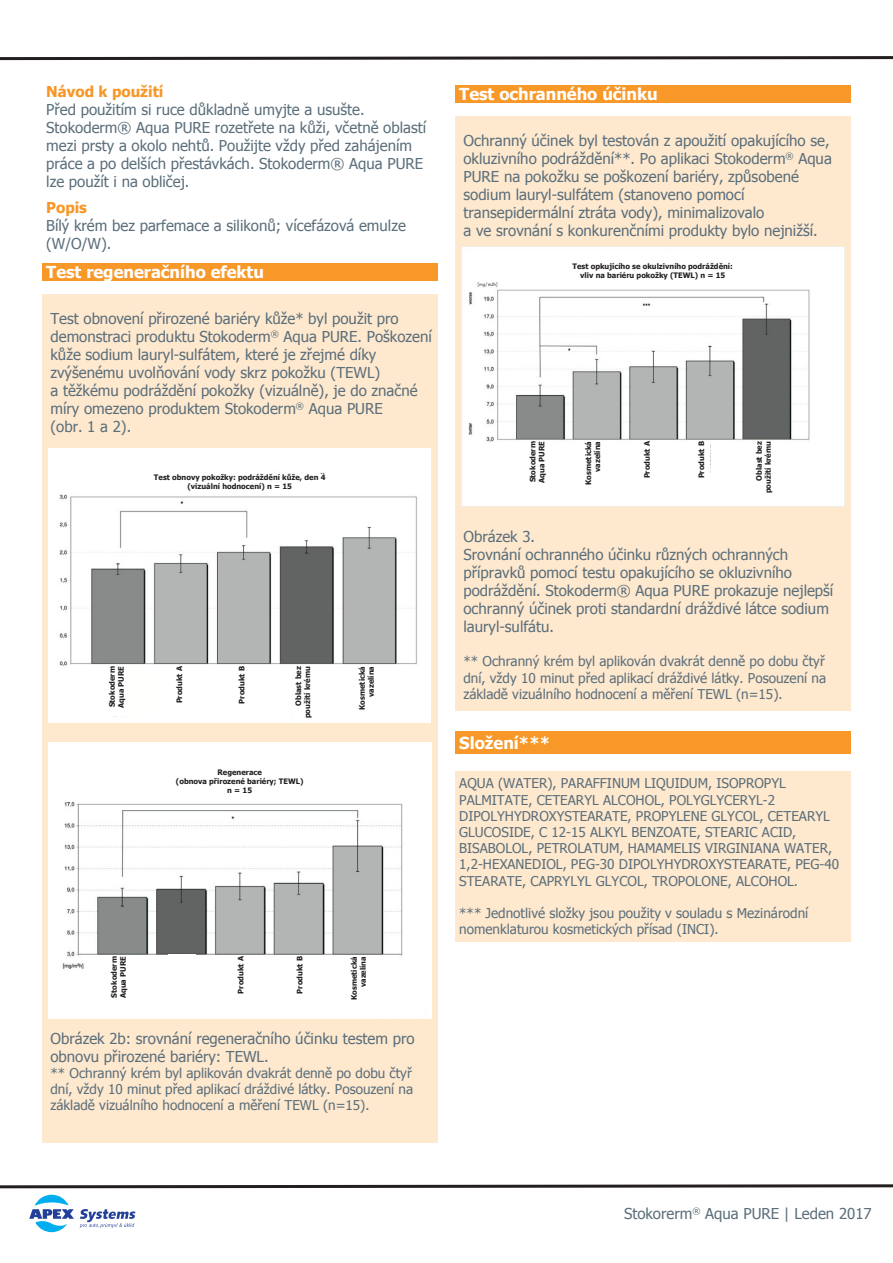
<style>
.page{position:relative;width:893px;height:1263px;background:#fff}
.page>*{position:absolute;margin:0;border:0;box-sizing:border-box;transform-origin:0 0}
.t1{font:700 16.5px "Tahoma";color:#fff}
.t2{font:15px/18px "Tahoma";color:#5b6f7b}
.t3{font:700 15px "Tahoma";color:#f79727}
.t4{font:13.5px/16.2px "Tahoma";color:#5b6f7b;text-align:justify}
.t5{font:700 7.5px/9px "Tahoma";color:#231f20;text-align:right}
</style>
<div class="page">
<div style="left:455px;top:731px;width:395px;height:23px;background:#f89828"></div>
<div style="left:455px;top:771px;width:395px;height:170px;background:#fee8ce"></div>
<svg style="left:0;top:56px;width:893px;height:5px"></svg>
<svg style="left:0;top:1184px;width:893px;height:48px"></svg>
<div style="left:42px;top:263px;width:395px;height:17px;background:#f89828"></div>
<div style="left:42px;top:294px;width:395px;height:849px;background:#fee8ce"></div>
<img style="left:48px;top:449px;width:383px;height:273px">
<div style="left:144px;top:474px;width:191px;height:18px;background:#fff"></div>
<div style="left:109px;top:666px;width:18px;height:50px;background:#fff"></div>
<div style="left:170px;top:666px;width:18px;height:50px;background:#fff"></div>
<div style="left:233px;top:666px;width:18px;height:50px;background:#fff"></div>
<div style="left:294px;top:666px;width:18px;height:56px;background:#fff"></div>
<div style="left:369px;top:701px;width:56px;height:17px;background:#fff"></div>
<div style="left:357px;top:666px;width:18px;height:56px;background:#fff"></div>
<img style="left:48px;top:742px;width:383px;height:277px">
<div style="left:152px;top:769px;width:175px;height:28px;background:#fff"></div>
<div style="left:109px;top:956px;width:28px;height:55px;background:#fff"></div>
<div style="left:168px;top:954px;width:28px;height:55px;background:#fff"></div>
<div style="left:227px;top:956px;width:28px;height:55px;background:#fff"></div>
<div style="left:286px;top:956px;width:27px;height:55px;background:#fff"></div>
<div style="left:344px;top:956px;width:28px;height:55px;background:#fff"></div>
<div style="left:369px;top:988px;width:56px;height:28px;background:#fff"></div>
<div style="left:455px;top:85px;width:395px;height:18px;background:#f89828"></div>
<div style="left:455px;top:117px;width:395px;height:594px;background:#fee8ce"></div>
<img style="left:461px;top:247px;width:383px;height:259px">
<div style="left:546px;top:254px;width:213px;height:34px;background:#fff"></div>
<div style="left:530px;top:441px;width:18px;height:50px;background:#fff"></div>
<div style="left:638px;top:441px;width:18px;height:50px;background:#fff"></div>
<div style="left:692px;top:441px;width:18px;height:50px;background:#fff"></div>
<div style="left:584px;top:441px;width:18px;height:56px;background:#fff"></div>
<div style="left:781px;top:470px;width:57px;height:34px;background:#fff"></div>
<div style="left:746px;top:441px;width:34px;height:56px;background:#fff"></div>
<p class="t3" style="left:46px;top:81px;width:119px">Návod k použití</p>
<p class="t2" style="left:46px;top:99px;width:320px">Před použitím si ruce důkladně umyjte a usušte.</p>
<p class="t2" style="left:46px;top:117px;width:381px">Stokoderm® Aqua PURE rozetřete na kůži, včetně oblastí mezi prsty a okolo nehtů. Použijte vždy před zahájením práce a po delších přestávkách. Stokoderm® Aqua PURE lze použít i na obličej.</p>
<p class="t3" style="left:46px;top:197px;width:42px">Popis</p>
<p class="t2" style="left:46px;top:216px;width:361px">Bílý krém bez parfemace a silikonů; vícefázová emulze (W/O/W).</p>
<p class="t1" style="left:46px;top:260px;width:219px">Test regeneračního efektu</p>
<p class="t2" style="left:50px;top:309px;width:383px">Test obnovení přirozené bariéry kůže* byl použit pro demonstraci produktu Stokoderm<sup>®</sup> Aqua PURE. Poškození kůže sodium lauryl-sulfátem, které je zřejmé díky zvýšenému uvolňování vody skrz pokožku (TEWL)</p>
<p class="t2" style="left:50px;top:381px;width:369px">a těžkému podráždění pokožky (vizuálně), je do značné míry omezeno produktem Stokoderm<sup>®</sup> Aqua PURE</p>
<p class="t2" style="left:50px;top:417px;width:82px">(obr. 1 a 2).</p>
<p class="t5" style="left:154px;top:472px;width:173px;text-align:center">Test obnovy pokožky: podráždění kůže, den 4 (vizuální hodnocení) n = 15</p>
<p class="t5" style="left:107px;top:707px;width:43px;rotate:-90deg">Stokoderm</p>
<p class="t5" style="left:116px;top:708px;width:43px;rotate:-90deg">Aqua PURE</p>
<p class="t5" style="left:174px;top:703px;width:39px;rotate:-90deg">Produkt A</p>
<p class="t5" style="left:237px;top:703px;width:39px;rotate:-90deg">Produkt B</p>
<p class="t5" style="left:294px;top:718px;width:54px;rotate:-90deg">Oblast bez použití krému</p>
<p class="t5" style="left:357px;top:710px;width:45px;rotate:-90deg">Kosmetická</p>
<p class="t5" style="left:366px;top:697px;width:33px;rotate:-90deg">vazelína</p>
<p class="t5" style="left:217px;top:767px;width:46px">Regenerace</p>
<p class="t5" style="left:176px;top:776px;width:129px">(obnova přirozené bariéry; TEWL)</p>
<p class="t5" style="left:227px;top:785px;width:26px">n = 15</p>
<p class="t5" style="left:109px;top:997px;width:43px;rotate:-90deg">Stokoderm</p>
<p class="t5" style="left:118px;top:998px;width:43px;rotate:-90deg">Aqua PURE</p>
<p class="t5" style="left:236px;top:993px;width:39px;rotate:-90deg">Produkt A</p>
<p class="t5" style="left:295px;top:993px;width:39px;rotate:-90deg">Produkt B</p>
<p class="t5" style="left:349px;top:1000px;width:45px;rotate:-90deg">Kosmetická</p>
<p class="t5" style="left:358px;top:987px;width:33px;rotate:-90deg">vazelína</p>
<p class="t2" style="left:50px;top:1029px;width:366px">Obrázek 2b: srovnání regeneračního účinku testem pro obnovu přirozené bariéry: TEWL.</p>
<p class="t4" style="left:50px;top:1064px;width:364px">** Ochranný krém byl aplikován dvakrát denně po dobu čtyř dní, vždy 10 minut před aplikací dráždivé látky. Posouzení na základě vizuálního hodnocení a měření TEWL (n=15).</p>
<p class="t1" style="left:459px;top:83px;width:200px">Test ochranného účinku</p>
<p class="t2" style="left:463px;top:131px;width:370px">Ochranný účinek byl testován z apoužití opakujícího se, okluzivního podráždění**. Po aplikaci Stokoderm<sup>®</sup> Aqua<br>PURE na pokožku se poškození bariéry, způsobené</p>
<p class="t2" style="left:463px;top:185px;width:282px">sodium lauryl-sulfátem (stanoveno pomocí</p>
<p class="t2" style="left:463px;top:203px;width:302px">transepidermální ztráta vody), minimalizovalo</p>
<p class="t2" style="left:463px;top:221px;width:356px">a ve srovnání s konkurenčními produkty bylo nejnižší.</p>
<p class="t5" style="left:572px;top:262px;width:162px">Test opkujícího se okulzivního podráždění:</p>
<p class="t5" style="left:580px;top:271px;width:146px">vliv na bariéru pokožky (TEWL) n = 15</p>
<p class="t5" style="left:528px;top:482px;width:43px;rotate:-90deg">Stokoderm</p>
<p class="t5" style="left:537px;top:483px;width:43px;rotate:-90deg">Aqua PURE</p>
<p class="t5" style="left:642px;top:478px;width:39px;rotate:-90deg">Produkt A</p>
<p class="t5" style="left:696px;top:478px;width:39px;rotate:-90deg">Produkt B</p>
<p class="t5" style="left:584px;top:485px;width:45px;rotate:-90deg">Kosmetická</p>
<p class="t5" style="left:593px;top:472px;width:33px;rotate:-90deg">vazelína</p>
<p class="t5" style="left:754px;top:493px;width:54px;rotate:-90deg">Oblast bez použití krému</p>
<p class="t2" style="left:463px;top:527px;width:73px">Obrázek 3.</p>
<p class="t2" style="left:463px;top:545px;width:371px">Srovnání ochranného účinku různých ochranných přípravků pomocí testu opakujícího se okluzivního podráždění. Stokoderm® Aqua PURE prokazuje nejlepší ochranný účinek proti standardní dráždivé látce sodium lauryl-sulfátu.</p>
<p class="t4" style="left:463px;top:653px;width:364px">** Ochranný krém byl aplikován dvakrát denně po dobu čtyř dní, vždy 10 minut před aplikací dráždivé látky. Posouzení na základě vizuálního hodnocení a měření TEWL (n=15).</p>
<p class="t1" style="left:459px;top:731px;width:93px">Složení***</p>
<p class="t4" style="left:459px;top:775px;width:328px">AQUA (WATER), PARAFFINUM LIQUIDUM, ISOPROPYL</p>
<p class="t4" style="left:459px;top:791px;width:317px">PALMITATE, CETEARYL ALCOHOL, POLYGLYCERYL-2</p>
<p class="t4" style="left:459px;top:807px;width:372px">DIPOLYHYDROXYSTEARATE, PROPYLENE GLYCOL, CETEARYL</p>
<p class="t4" style="left:459px;top:823px;width:339px">GLUCOSIDE, C 12-15 ALKYL BENZOATE, STEARIC ACID,</p>
<p class="t4" style="left:459px;top:839px;width:374px">BISABOLOL, PETROLATUM, HAMAMELIS VIRGINIANA WATER,</p>
<p class="t4" style="left:459px;top:856px;width:381px">1,2-HEXANEDIOL, PEG-30 DIPOLYHYDROXYSTEARATE, PEG-40</p>
<p class="t4" style="left:459px;top:872px;width:340px">STEARATE, CAPRYLYL GLYCOL, TROPOLONE, ALCOHOL.</p>
<p class="t4" style="left:459px;top:904px;width:351px">*** Jednotlivé složky jsou použity v souladu s Mezinárodní</p>
<p class="t4" style="left:459px;top:920px;width:261px">nomenklaturou kosmetických přísad (INCI).</p>
<p class="t2" style="left:624px;top:1204px;width:249px">Stokorerm<sup>®</sup> Aqua PURE | Leden 2017</p>
</div>
